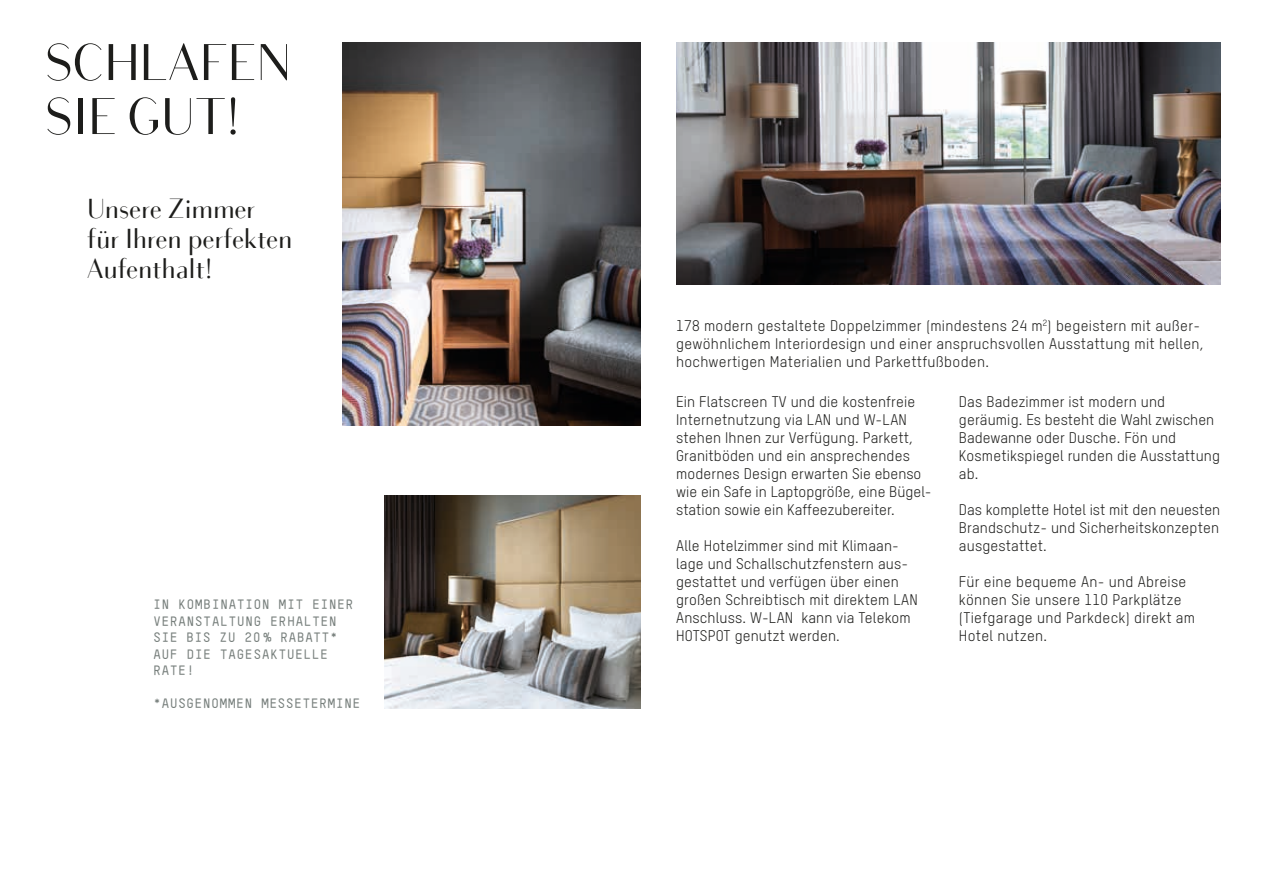
<style>
.page{position:relative;width:1263px;height:893px;background:#fff}
.page>*{position:absolute;margin:0;border:0;box-sizing:border-box;transform-origin:0 0}
.t1{font:51px/54px "Bodoni Sans";letter-spacing:.02em;color:#1d1d1b}
.t2{font:27px/30px "Bodoni Sans";letter-spacing:.02em;color:#1d1d1b}
.t3{font:15px/18px "T Star Pro Regular";letter-spacing:.01em;color:#1d1d1b}
.t4{font:700 13.5px/16.5px "TSTAR Mono Round";letter-spacing:.02em;color:#767e7b}
</style>
<div class="page">
<img style="left:385px;top:495px;width:255px;height:213px">
<img style="left:342px;top:43px;width:298px;height:382px">
<img style="left:676px;top:43px;width:544px;height:242px">
<h1 class="t1" style="left:45px;top:37px;width:247px">SCHLAFEN<br>SIE GUT!</h1>
<h2 class="t2" style="left:87px;top:194px;width:206px">Unsere Zimmer für Ihren perfekten<br>Aufenthalt!</h2>
<p class="t4" style="left:153px;top:596px;width:202px">IN KOMBINATION MIT EINER<br>VERANSTALTUNG ERHALTEN<br>SIE BIS ZU 20 % RABATT*<br>AUF DIE TAGESAKTUELLE<br>RATE!</p>
<p class="t4" style="left:153px;top:695px;width:209px">*AUSGENOMMEN MESSETERMINE</p>
<p class="t3" style="left:676px;top:315px;width:529px">178 modern gestaltete Doppelzimmer (mindestens 24 m<sup>2</sup>) begeistern mit außer&shy;gewöhnlichem Interiordesign und einer anspruchsvollen Ausstattung mit hellen, hochwertigen Materialien und Parkettfußboden.</p>
<p class="t3" style="left:676px;top:392px;width:257px">Ein Flatscreen TV und die kostenfreie Internetnutzung via LAN und W-LAN stehen Ihnen zur Verfügung. Parkett, Granitböden und ein ansprechendes modernes Design erwarten Sie ebenso wie ein Safe in Laptopgröße, eine Bügel&shy;station sowie ein Kaffeezubereiter.</p>
<p class="t3" style="left:676px;top:536px;width:243px">Alle Hotelzimmer sind mit Klimaan&shy;lage und Schallschutzfenstern aus&shy;gestattet und verfügen über einen großen Schreibtisch mit direktem LAN Anschluss. W-LAN kann via Telekom HOTSPOT genutzt werden.</p>
<p class="t3" style="left:959px;top:392px;width:263px">Das Badezimmer ist modern und geräumig. Es besteht die Wahl zwischen<br>Badewanne oder Dusche. Fön und<br>Kosmetikspiegel runden die Ausstattung ab.</p>
<p class="t3" style="left:959px;top:500px;width:263px;text-align:justify">Das komplette Hotel ist mit den neuesten Brandschutz- und Sicherheitskonzepten ausgestattet.</p>
<p class="t3" style="left:959px;top:572px;width:238px">Für eine bequeme An- und Abreise können Sie unsere 110 Parkplätze (Tiefgarage und Parkdeck) direkt am<br>Hotel nutzen.</p>
</div>
